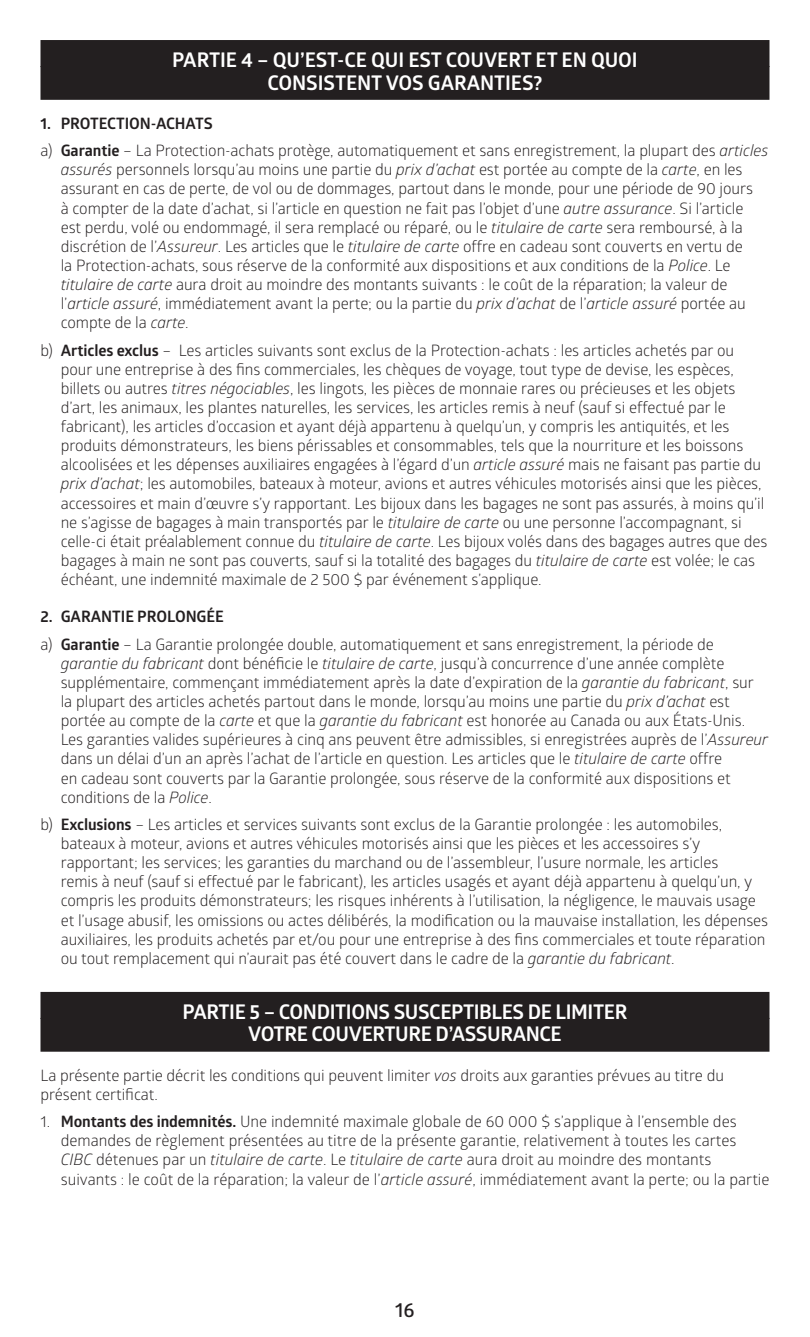
<style>
.page{position:relative;width:810px;height:1337px;background:#fff}
.page>*{position:absolute;margin:0;border:0;box-sizing:border-box;transform-origin:0 0}
.t1{font:700 20.25px/22.5px "Glober";letter-spacing:-.02em;color:#fff;text-align:center}
.t2{font:600 20.25px "Glober";color:#231f20}
.t3{font:15.75px/19.1px "Glober";letter-spacing:-.005em;color:#231f20}
.t4{font:700 15.75px "Glober";letter-spacing:-.005em;color:#231f20}
.s1{font-weight:700}
.s2{font-style:italic}
</style>
<div class="page">
<div style="left:40px;top:40px;width:730px;height:27px;background:#231f20"></div>
<div style="left:40px;top:66px;width:730px;height:34px;background:#231f20"></div>
<div style="left:40px;top:992px;width:730px;height:27px;background:#231f20"></div>
<div style="left:40px;top:1018px;width:730px;height:33px;background:#231f20"></div>
<h3 class="t1" style="left:172px;top:48px;width:467px">PARTIE 4 – QU’EST-CE QUI EST COUVERT ET EN QUOI<br>CONSISTENT VOS GARANTIES?</h3>
<h4 class="t4" style="left:40px;top:112px;width:174px">1. PROTECTION-ACHATS</h4>
<p class="t3" style="left:61px;top:140px;width:709px;text-indent:-20px">a) <span class="s1">Garantie</span> – La Protection-achats protège, automatiquement et sans enregistrement, la plupart des <span class="s2">articles assurés</span> personnels lorsqu’au moins une partie du <span class="s2">prix d’achat</span> est portée au compte de la <span class="s2">carte</span>, en les assurant en cas de perte, de vol ou de dommages, partout dans le monde, pour une période de 90 jours<br>à compter de la date d’achat, si l’article en question ne fait pas l’objet d’une <span class="s2">autre assurance</span>. Si l’article<br>est perdu, volé ou endommagé, il sera remplacé ou réparé, ou le <span class="s2">titulaire de carte</span> sera remboursé, à la discrétion de l’<span class="s2">Assureur</span>. Les articles que le <span class="s2">titulaire de carte</span> offre en cadeau sont couverts en vertu de<br>la Protection-achats, sous réserve de la conformité aux dispositions et aux conditions de la <span class="s2">Police</span>. Le <span class="s2">titulaire de carte</span> aura droit au moindre des montants suivants : le coût de la réparation; la valeur de l’<span class="s2">article assuré</span>, immédiatement avant la perte; ou la partie du <span class="s2">prix d’achat</span> de l’<span class="s2">article assuré</span> portée au compte de la <span class="s2">carte</span>.</p>
<p class="t3" style="left:61px;top:340px;width:708px;text-indent:-20px">b) <span class="s1">Articles exclus</span> – Les articles suivants sont exclus de la Protection-achats : les articles achetés par ou pour une entreprise à des fins commerciales, les chèques de voyage, tout type de devise, les espèces, billets ou autres <span class="s2">titres négociables</span>, les lingots, les pièces de monnaie rares ou précieuses et les objets d’art, les animaux, les plantes naturelles, les services, les articles remis à neuf (sauf si effectué par le fabricant), les articles d’occasion et ayant déjà appartenu à quelqu’un, y compris les antiquités, et les produits démonstrateurs, les biens périssables et consommables, tels que la nourriture et les boissons alcoolisées et les dépenses auxiliaires engagées à l’égard d’un <span class="s2">article assuré</span> mais ne faisant pas partie du <span class="s2">prix d’achat</span>; les automobiles, bateaux à moteur, avions et autres véhicules motorisés ainsi que les pièces, accessoires et main d’œuvre s’y rapportant. Les bijoux dans les bagages ne sont pas assurés, à moins qu’il ne s’agisse de bagages à main transportés par le <span class="s2">titulaire de carte</span> ou une personne l’accompagnant, si celle-ci était préalablement connue du <span class="s2">titulaire de carte</span>. Les bijoux volés dans des bagages autres que des bagages à main ne sont pas couverts, sauf si la totalité des bagages du <span class="s2">titulaire de carte</span> est volée; le cas échéant, une indemnité maximale de 2 500 $ par événement s’applique.</p>
<h4 class="t4" style="left:40px;top:606px;width:185px">2. GARANTIE PROLONGÉE</h4>
<p class="t3" style="left:61px;top:634px;width:709px;text-indent:-20px">a) <span class="s1">Garantie</span> – La Garantie prolongée double, automatiquement et sans enregistrement, la période de <span class="s2">garantie du fabricant</span> dont bénéficie le <span class="s2">titulaire de carte</span>, jusqu’à concurrence d’une année complète supplémentaire, commençant immédiatement après la date d’expiration de la <span class="s2">garantie du fabricant</span>, sur la plupart des articles achetés partout dans le monde, lorsqu’au moins une partie du <span class="s2">prix d’achat</span> est portée au compte de la <span class="s2">carte</span> et que la <span class="s2">garantie du fabricant</span> est honorée au Canada ou aux États-Unis.<br>Les garanties valides supérieures à cinq ans peuvent être admissibles, si enregistrées auprès de l’<span class="s2">Assureur </span>dans un délai d’un an après l’achat de l’article en question. Les articles que le <span class="s2">titulaire de carte</span> offre<br>en cadeau sont couverts par la Garantie prolongée, sous réserve de la conformité aux dispositions et conditions de la <span class="s2">Police</span>.</p>
<p class="t3" style="left:61px;top:814px;width:709px;text-indent:-20px">b) <span class="s1">Exclusions</span> – Les articles et services suivants sont exclus de la Garantie prolongée : les automobiles, bateaux à moteur, avions et autres véhicules motorisés ainsi que les pièces et les accessoires s’y rapportant; les services; les garanties du marchand ou de l’assembleur, l’usure normale, les articles<br>remis à neuf (sauf si effectué par le fabricant), les articles usagés et ayant déjà appartenu à quelqu’un, y compris les produits démonstrateurs; les risques inhérents à l’utilisation, la négligence, le mauvais usage et l’usage abusif, les omissions ou actes délibérés, la modification ou la mauvaise installation, les dépenses auxiliaires, les produits achetés par et/ou pour une entreprise à des fins commerciales et toute réparation ou tout remplacement qui n’aurait pas été couvert dans le cadre de la <span class="s2">garantie du fabricant</span>.</p>
<h3 class="t1" style="left:183px;top:1000px;width:446px">PARTIE 5 – CONDITIONS SUSCEPTIBLES DE LIMITER<br>VOTRE COUVERTURE D’ASSURANCE</h3>
<p class="t3" style="left:40px;top:1065px;width:685px">La présente partie décrit les conditions qui peuvent limiter <span class="s2">vos</span> droits aux garanties prévues au titre du présent certificat.</p>
<p class="t3" style="left:61px;top:1111px;width:710px;text-indent:-20px">1. <span class="s1">Montants des indemnités.</span> Une indemnité maximale globale de 60 000 $ s’applique à l’ensemble des demandes de règlement présentées au titre de la présente garantie, relativement à toutes les cartes <span class="s2">CIBC</span> détenues par un <span class="s2">titulaire de carte</span>. Le <span class="s2">titulaire de carte</span> aura droit au moindre des montants suivants : le coût de la réparation; la valeur de l’<span class="s2">article assuré</span>, immédiatement avant la perte; ou la partie</p>
<p class="t2" style="left:395px;top:1295px;width:21px">16</p>
</div>
